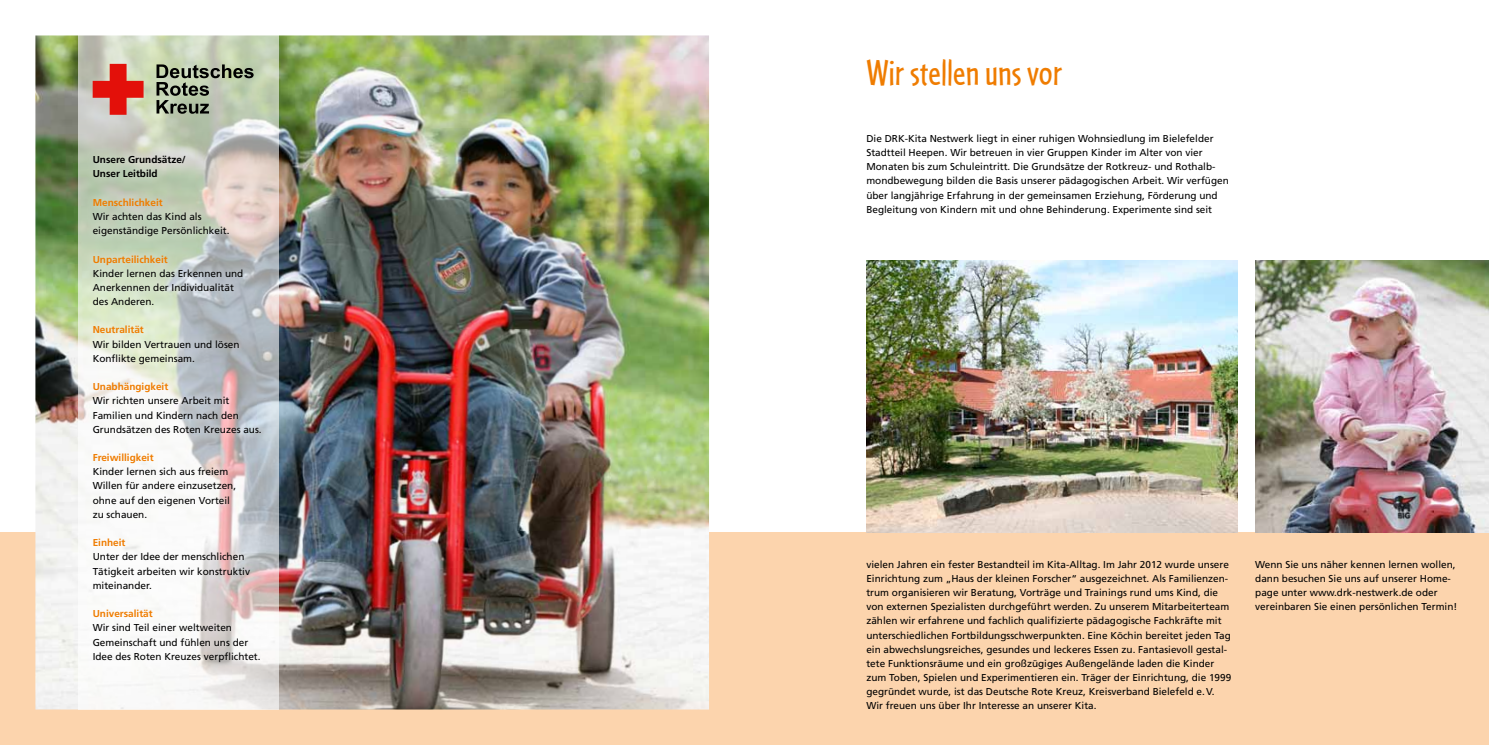
<style>
.page{position:relative;width:1489px;height:745px;background:#fff}
.page>*{position:absolute;margin:0;border:0;box-sizing:border-box;transform-origin:0 0}
.t1{font:37.5px "Cafeteria";color:#ef7c00}
.t2{font:10px/14.1px "Frutiger";color:#000}
.t3{font:700 10px "Frutiger";color:#ef7c00}
.t4{font:700 10px/14.1px "Frutiger";color:#000}
</style>
<div class="page">
<div style="left:0;top:531px;width:1488px;height:213px;background:#fcd4ad"></div>
<img style="left:35px;top:35px;width:674px;height:674px">
<img style="left:866px;top:260px;width:371px;height:271px">
<img style="left:1255px;top:260px;width:233px;height:271px">
<svg style="left:78px;top:35px;width:201px;height:674px;background:#d5d9ce"></svg>
<div style="left:83px;top:146px;width:186px;height:523px;background:#fff;opacity:.75"></div>
<svg style="left:156px;top:64px;width:97px;height:50px;background:#909a85"></svg>
<svg style="left:93px;top:64px;width:50px;height:51px;background:#d9665b"></svg>
<p class="t4" style="left:93px;top:152px;width:95px">Unsere Grundsätze/<br>Unser Leitbild</p>
<p class="t3" style="left:93px;top:196px;width:71px">Menschlichkeit</p>
<p class="t2" style="left:93px;top:209px;width:138px">Wir achten das Kind als eigenständige Persönlichkeit.</p>
<p class="t3" style="left:93px;top:253px;width:77px">Unparteilichkeit</p>
<p class="t2" style="left:93px;top:266px;width:152px">Kinder lernen das Erkennen und<br>Anerkennen der Individualität des Anderen.</p>
<p class="t3" style="left:93px;top:324px;width:53px">Neutralität</p>
<p class="t2" style="left:93px;top:337px;width:148px">Wir bilden Vertrauen und lösen<br>Konflikte gemeinsam.</p>
<p class="t3" style="left:93px;top:380px;width:77px">Unabhängigkeit</p>
<p class="t2" style="left:93px;top:393px;width:170px">Wir richten unsere Arbeit mit<br>Familien und Kindern nach den<br>Grundsätzen des Roten Kreuzes aus.</p>
<p class="t3" style="left:93px;top:451px;width:62px">Freiwilligkeit</p>
<p class="t2" style="left:93px;top:464px;width:145px">Kinder lernen sich aus freiem<br>Willen für andere einzusetzen, ohne auf den eigenen Vorteil zu schauen.</p>
<p class="t3" style="left:93px;top:536px;width:34px">Einheit</p>
<p class="t2" style="left:93px;top:549px;width:159px">Unter der Idee der menschlichen<br>Tätigkeit arbeiten wir konstruktiv miteinander.</p>
<p class="t3" style="left:93px;top:607px;width:62px">Universalität</p>
<p class="t2" style="left:93px;top:620px;width:169px">Wir sind Teil einer weltweiten<br>Gemeinschaft und fühlen uns der<br>Idee des Roten Kreuzes verpflichtet.</p>
<h1 class="t1" style="left:866px;top:52px;width:198px">Wir stellen uns vor</h1>
<p class="t2" style="left:866px;top:131px;width:364px">Die DRK-Kita Nestwerk liegt in einer ruhigen Wohnsiedlung im Bielefelder Stadtteil Heepen. Wir betreuen in vier Gruppen Kinder im Alter von vier Monaten bis zum Schuleintritt. Die Grundsätze der Rotkreuz- und Rothalb&shy;mondbewegung bilden die Basis unserer pädagogischen Arbeit. Wir verfügen über langjährige Erfahrung in der gemeinsamen Erziehung, Förderung und Begleitung von Kindern mit und ohne Behinderung. Experimente sind seit</p>
<p class="t2" style="left:866px;top:556px;width:366px">vielen Jahren ein fester Bestandteil im Kita-Alltag. Im Jahr 2012 wurde unsere Einrichtung zum „Haus der kleinen Forscher“ ausgezeichnet. Als Familienzen&shy;trum organisieren wir Beratung, Vorträge und Trainings rund ums Kind, die von externen Spezialisten durchgeführt werden. Zu unserem Mitarbeiterteam zählen wir erfahrene und fachlich qualifizierte pädagogische Fachkräfte mit unterschiedlichen Fortbildungsschwerpunkten. Eine Köchin bereitet jeden Tag ein abwechslungsreiches, gesundes und leckeres Essen zu. Fantasievoll gestal&shy;tete Funktionsräume und ein großzügiges Außengelände laden die Kinder zum Toben, Spielen und Experimentieren ein. Träger der Einrichtung, die 1999 gegründet wurde, ist das Deutsche Rote Kreuz, Kreisverband Bielefeld e.V.<br>Wir freuen uns über Ihr Interesse an unserer Kita.</p>
<p class="t2" style="left:1255px;top:556px;width:204px">Wenn Sie uns näher kennen lernen wollen, dann besuchen Sie uns auf unserer Home&shy;page unter www.drk-nestwerk.de oder vereinbaren Sie einen persönlichen Termin!</p>
</div>
